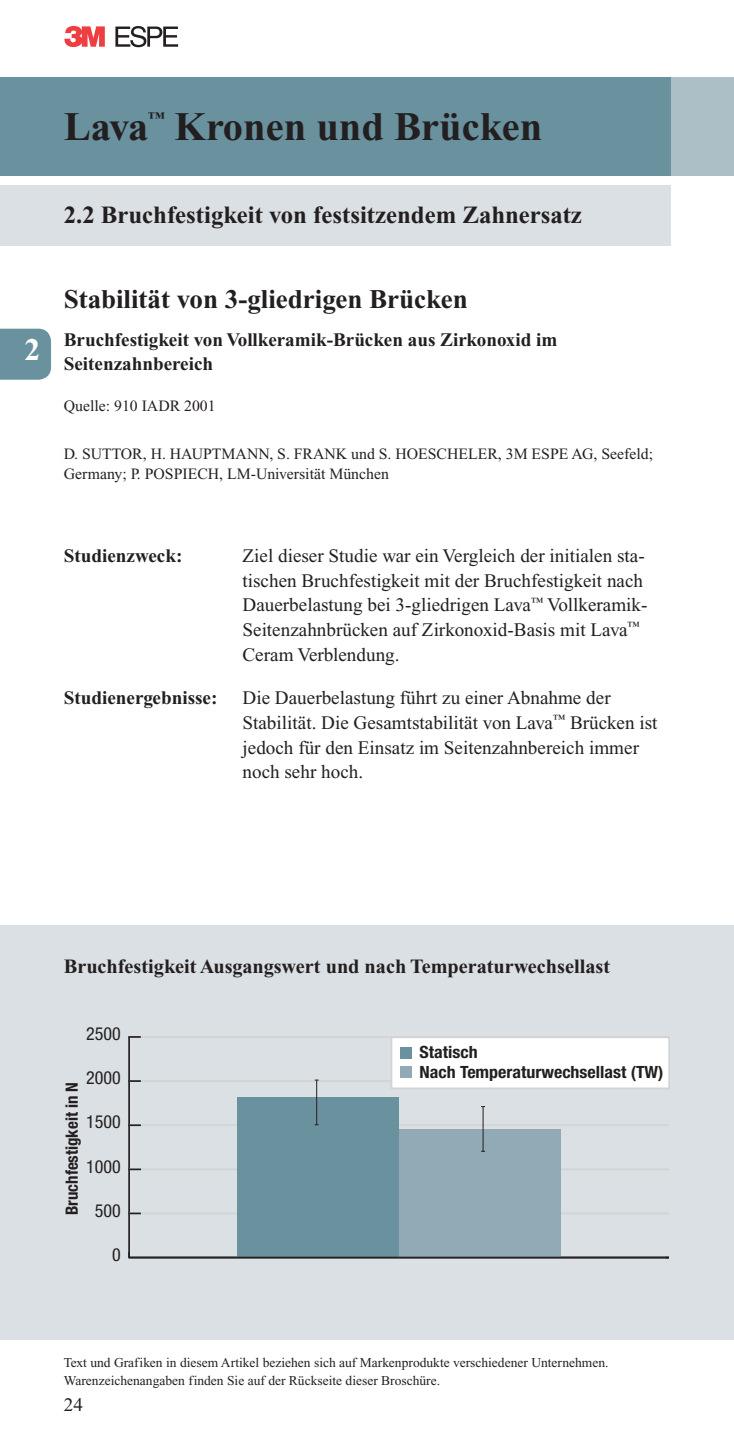
<style>
.page{position:relative;width:734px;height:1436px;background:#fff}
.page>*{position:absolute;margin:0;border:0;box-sizing:border-box;transform-origin:0 0}
.t1{font:700 40.5px "Times New Roman";color:#231f20}
.t2{font:700 31.5px "Times New Roman";color:#fff}
.t3{font:700 27px "Times New Roman";color:#231f20}
.t4{font:700 24.75px "Times New Roman";color:#231f20}
.t5{font:700 20.25px "Times New Roman";color:#231f20}
.t6{font:19.12px/24.8px "Times New Roman";color:#231f20}
.t7{font:700 19.12px/24.8px "Times New Roman";color:#231f20}
.t8{font:condensed 18px "Helvetica Neue";color:#231f20}
.t9{font:700 condensed 16.88px/19.1px "Helvetica Neue";color:#231f20;scale:1.06 1}
.t10{font:700 condensed 16.88px "Helvetica Neue";color:#231f20}
.t11{font:700 15.97px "Times New Roman";color:#231f20}
.t12{font:15.75px/20.2px "Times New Roman";color:#231f20}
.t13{font:13.5px/18px "Times New Roman";color:#231f20}
</style>
<div class="page">
<svg style="left:64px;top:26px;width:41px;height:21px"></svg>
<svg style="left:115px;top:26px;width:63px;height:21px"></svg>
<div style="left:670px;top:77px;width:63px;height:98px;background:#acbec6"></div>
<div style="left:0;top:77px;width:670px;height:98px;background:#6a919e"></div>
<div style="left:0;top:185px;width:670px;height:61px;background:#dae0e3"></div>
<div style="left:0;top:925px;width:733px;height:414px;background:#dae0e3"></div>
<hr style="left:128px;top:1036px;width:2px;height:221px;background:#231f20">
<hr style="left:129px;top:1212px;width:539px;height:1px;background:#d1d3d4">
<hr style="left:129px;top:1168px;width:539px;height:1px;background:#d1d3d4">
<hr style="left:129px;top:1124px;width:539px;height:1px;background:#d1d3d4">
<hr style="left:129px;top:1080px;width:539px;height:1px;background:#d1d3d4">
<hr style="left:129px;top:1035px;width:539px;height:2px;background:#d1d3d4">
<div style="left:399px;top:1128px;width:161px;height:129px;background:#91aab5"></div>
<div style="left:237px;top:1097px;width:162px;height:160px;background:#6a919e"></div>
<svg style="left:128px;top:1035px;width:13px;height:2px"></svg>
<svg style="left:128px;top:1080px;width:13px;height:1px"></svg>
<svg style="left:128px;top:1124px;width:13px;height:1px"></svg>
<svg style="left:128px;top:1168px;width:13px;height:1px"></svg>
<svg style="left:128px;top:1212px;width:13px;height:1px"></svg>
<hr style="left:128px;top:1256px;width:540px;height:2px;background:#231f20">
<div style="left:391px;top:1037px;width:278px;height:51px;background:#fff"></div>
<div style="left:390px;top:1036px;width:279px;height:52px;border:2px solid #d1d3d4"></div>
<div style="left:400px;top:1046px;width:12px;height:12px;background:#6a919e"></div>
<div style="left:400px;top:1066px;width:12px;height:11px;background:#91aab5"></div>
<hr style="left:316px;top:1079px;width:1px;height:45px;background:#231f20">
<hr style="left:482px;top:1106px;width:1px;height:45px;background:#231f20">
<div style="left:0;top:328px;width:51px;height:51px;background:#6a919e"></div>
<h1 class="t1" style="left:64px;top:112px;width:86px">Lava</h1>
<p class="t11" style="left:148px;top:112px;width:18px">™</p>
<h1 class="t1" style="left:175px;top:112px;width:369px">Kronen und Brücken</h1>
<h2 class="t2" style="left:24px;top:338px;width:17px">2</h2>
<p class="t4" style="left:64px;top:207px;width:519px">2.2 Bruchfestigkeit von festsitzendem Zahnersatz</p>
<h3 class="t3" style="left:64px;top:290px;width:405px">Stabilität von 3-gliedrigen Brücken</h3>
<p class="t7" style="left:64px;top:329px;width:495px">Bruchfestigkeit von Vollkeramik-Brücken aus Zirkonoxid im<br>Seitenzahnbereich</p>
<p class="t12" style="left:64px;top:397px;width:153px">Quelle: 910 IADR 2001</p>
<p class="t12" style="left:64px;top:445px;width:590px">D. SUTTOR, H. HAUPTMANN, S. FRANK und S. HOESCHELER, 3M ESPE AG, Seefeld;<br>Germany; P. POSPIECH, LM-Universität München</p>
<p class="t7" style="left:64px;top:545px;width:120px">Studienzweck:</p>
<p class="t6" style="left:242px;top:545px;width:406px">Ziel dieser Studie war ein Vergleich der initialen sta&shy;tischen Bruchfestigkeit mit der Bruchfestigkeit nach Dauerbelastung bei 3-gliedrigen Lava<sup>™</sup> Vollkeramik-Seitenzahnbrücken auf Zirkonoxid-Basis mit Lava<sup>™ </sup>Ceram Verblendung.</p>
<p class="t7" style="left:64px;top:687px;width:155px">Studienergebnisse:</p>
<p class="t6" style="left:242px;top:687px;width:416px">Die Dauerbelastung führt zu einer Abnahme der Stabilität. Die Gesamtstabilität von Lava<sup>™</sup> Brücken ist jedoch für den Einsatz im Seitenzahnbereich immer noch sehr hoch.</p>
<p class="t5" style="left:64px;top:959px;width:547px">Bruchfestigkeit Ausgangswert und nach Temperaturwechsellast</p>
<p class="t8" style="left:86px;top:1027px;width:36px">2500</p>
<p class="t8" style="left:86px;top:1071px;width:36px">2000</p>
<p class="t10" style="left:66px;top:1214px;width:135px;rotate:-90deg">Bruchfestigkeit in N</p>
<p class="t8" style="left:86px;top:1115px;width:36px">1500</p>
<p class="t8" style="left:86px;top:1159px;width:36px">1000</p>
<p class="t8" style="left:95px;top:1203px;width:27px">500</p>
<p class="t8" style="left:112px;top:1247px;width:10px">0</p>
<p class="t9" style="left:419px;top:1044px;width:232px">Statisch<br>Nach Temperaturwechsellast (TW)</p>
<p class="t13" style="left:64px;top:1354px;width:546px">Text und Grafiken in diesem Artikel beziehen sich auf Markenprodukte verschiedener Unternehmen.<br>Warenzeichenangaben finden Sie auf der Rückseite dieser Broschüre.</p>
<p class="t6" style="left:64px;top:1393px;width:21px">24</p>
</div>
